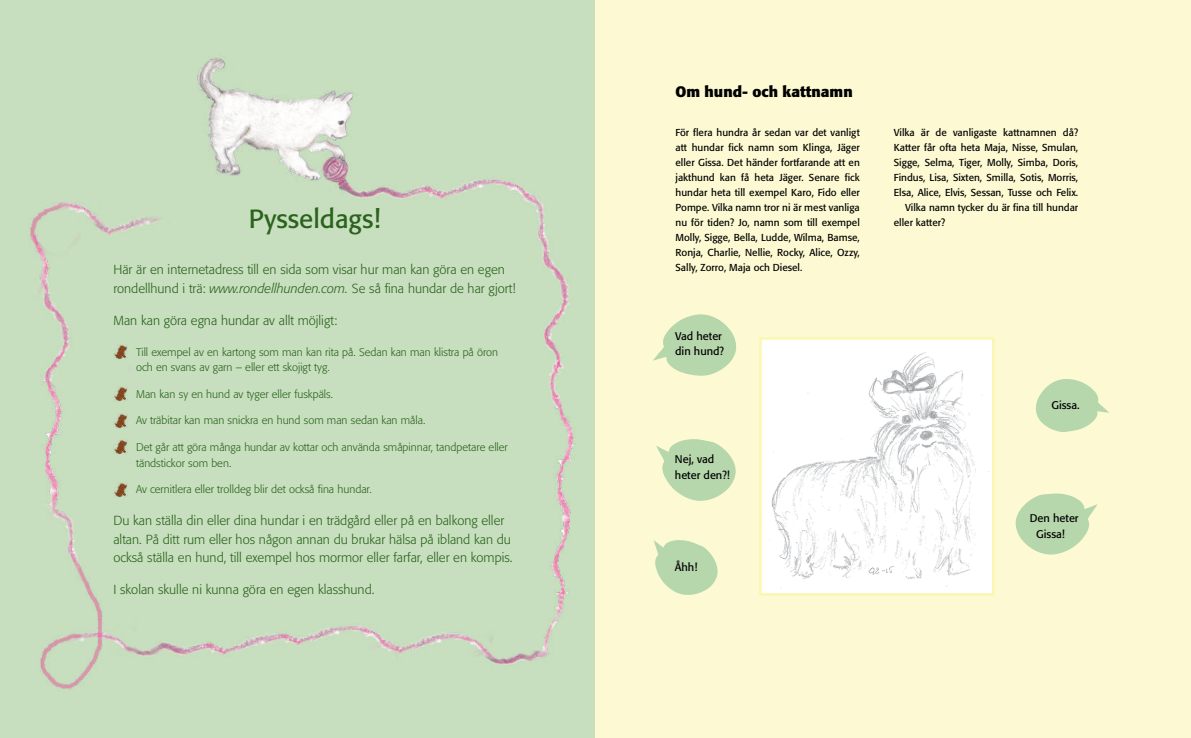
<style>
.page{position:relative;width:1191px;height:738px;background:#fff}
.page>*{position:absolute;margin:0;border:0;box-sizing:border-box;transform-origin:0 0}
.t1{font:26px "Formata";color:#2b621d}
.t2{font:700 15px "Formata";color:#000}
.t3{font:300 13px/18.2px "Formata";color:#2b621d}
.t4{font:300 11px/15.4px "Formata";color:#2b621d}
.t5{font:11px/15.4px "Formata";color:#000}
.t6{font:10px/15px "Formata";color:#000;text-align:justify}
.s1{font-style:italic}
</style>
<div class="page">
<div style="left:0;top:0;width:595px;height:737px;background:#c7dfbf"></div>
<div style="left:595px;top:0;width:596px;height:737px;background:#fdfad3"></div>
<svg style="left:653px;top:314px;width:84px;height:61px"></svg>
<svg style="left:654px;top:540px;width:64px;height:55px"></svg>
<svg style="left:656px;top:439px;width:80px;height:62px"></svg>
<svg style="left:1035px;top:379px;width:74px;height:53px"></svg>
<svg style="left:1015px;top:493px;width:83px;height:62px"></svg>
<img style="left:763px;top:341px;width:227px;height:250px">
<div style="left:759px;top:337px;width:235px;height:258px;border:3px solid #fbf7b2"></div>
<img style="left:197px;top:58px;width:157px;height:114px">
<img style="left:30px;top:172px;width:545px;height:517px">
<h1 class="t1" style="left:249px;top:203px;width:133px">Pysseldags!</h1>
<h3 class="t3" style="left:113px;top:260px;width:404px">Här är en internetadress till en sida som visar hur man kan göra en egen rondellhund i trä: <span class="s1">www.rondellhunden.com.</span> Se så fina hundar de har gjort!</h3>
<h3 class="t3" style="left:113px;top:311px;width:225px">Man kan göra egna hundar av allt möjligt:</h3>
<p class="t4" style="left:136px;top:344px;width:363px">Till exempel av en kartong som man kan rita på. Sedan kan man klistra på öron och en svans av garn – eller ett skojigt tyg.</p>
<p class="t4" style="left:136px;top:386px;width:198px">Man kan sy en hund av tyger eller fuskpäls.</p>
<p class="t4" style="left:136px;top:412px;width:291px">Av träbitar kan man snickra en hund som man sedan kan måla.</p>
<p class="t4" style="left:136px;top:439px;width:373px">Det går att göra många hundar av kottar och använda småpinnar, tandpetare eller tändstickor som ben.</p>
<p class="t4" style="left:136px;top:481px;width:237px">Av cernitlera eller trolldeg blir det också fina hundar.</p>
<h3 class="t3" style="left:113px;top:511px;width:401px">Du kan ställa din eller dina hundar i en trädgård eller på en balkong eller altan. På ditt rum eller hos någon annan du brukar hälsa på ibland kan du också ställa en hund, till exempel hos mormor eller farfar, eller en kompis.</h3>
<h3 class="t3" style="left:113px;top:580px;width:262px">I skolan skulle ni kunna göra en egen klasshund.</h3>
<h2 class="t2" style="left:675px;top:82px;width:179px">Om hund- och kattnamn</h2>
<p class="t6" style="left:675px;top:125px;width:186px">För flera hundra år sedan var det vanligt att hundar fick namn som Klinga, Jäger eller Gissa. Det händer fortfarande att en jakthund kan få heta Jäger. Senare fick hundar heta till exempel Karo, Fido eller Pompe. Vilka namn tror ni är mest vanliga nu för tiden? Jo, namn som till exempel Molly, Sigge, Bella, Ludde, Wilma, Bamse, Ronja, Charlie, Nellie, Rocky, Alice, Ozzy, Sally, Zorro, Maja och Diesel.</p>
<p class="t5" style="left:675px;top:328px;width:51px">Vad heter din hund?</p>
<p class="t5" style="left:675px;top:451px;width:57px">Nej, vad heter den?!</p>
<p class="t5" style="left:675px;top:558px;width:24px">Åhh!</p>
<p class="t6" style="left:894px;top:125px;width:186px">Vilka är de vanligaste kattnamnen då?</p>
<p class="t6" style="left:894px;top:140px;width:186px">Katter får ofta heta Maja, Nisse, Smulan,</p>
<p class="t6" style="left:894px;top:155px;width:186px">Sigge, Selma, Tiger, Molly, Simba, Doris,</p>
<p class="t6" style="left:894px;top:170px;width:186px">Findus, Lisa, Sixten, Smilla, Sotis, Morris,</p>
<p class="t6" style="left:894px;top:185px;width:186px">Elsa, Alice, Elvis, Sessan, Tusse och Felix.</p>
<p class="t6" style="left:905px;top:200px;width:174px">Vilka namn tycker du är fina till hundar</p>
<p class="t6" style="left:894px;top:215px;width:53px">eller katter?</p>
<p class="t5" style="left:1051px;top:397px;width:30px">Gissa.</p>
<p class="t5" style="left:1036px;top:510px;width:44px;text-indent:-6px">Den heter<br>Gissa!</p>
</div>
